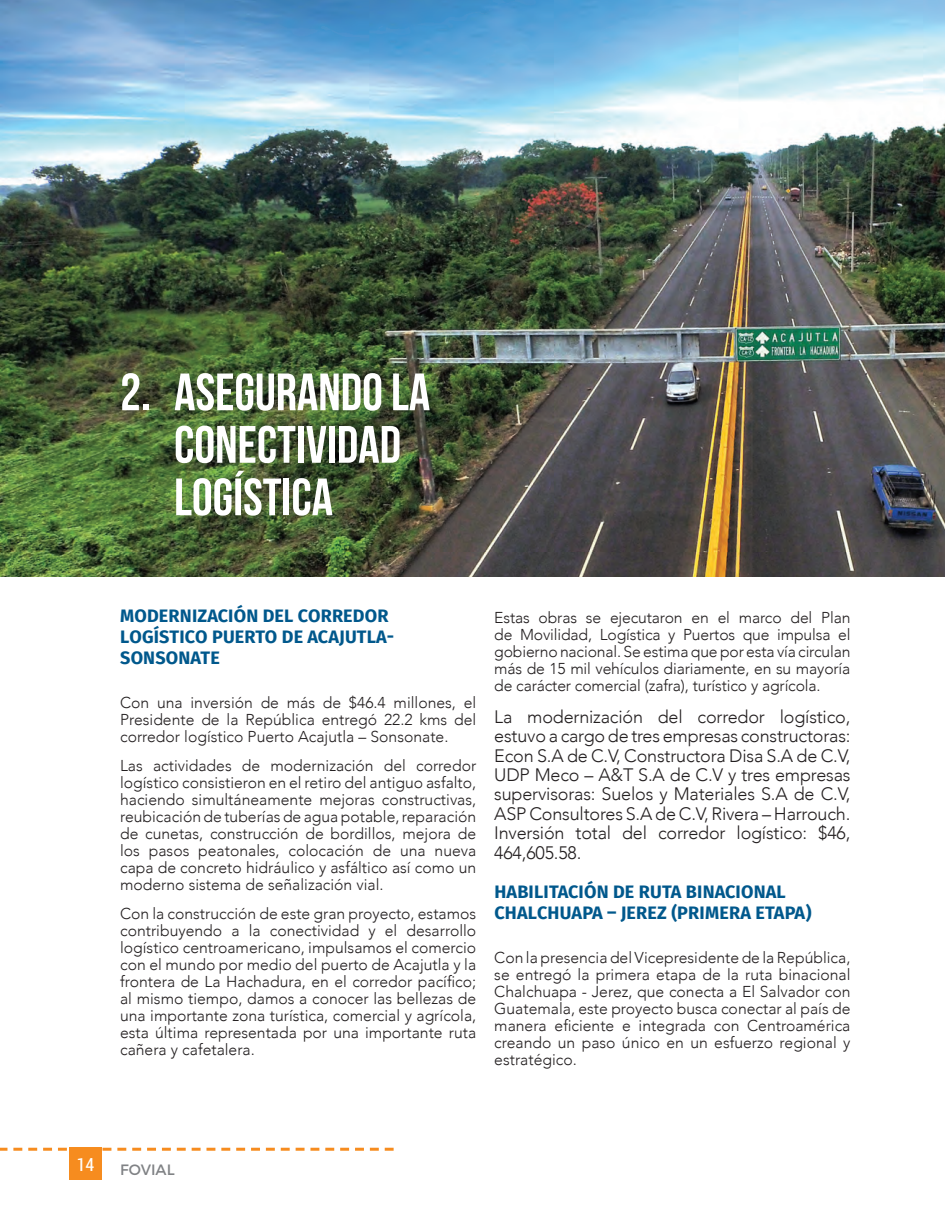
<style>
.page{position:relative;width:945px;height:1215px;background:#fff}
.page>*{position:absolute;margin:0;border:0;box-sizing:border-box;transform-origin:0 0}
.Big_text{font:52.5px/52.5px "Bebas Neue";color:#fff}
.t1{font:300 18px/19.4px "Avenir";letter-spacing:-.01em;color:#231f20;text-align:justify}
.subtitulos{font:700 18px/21px "Fira Sans";letter-spacing:.01em;color:#00588c}
.t2{font:18px "Roboto Condensed";color:#fff}
.t3{font:300 15.75px/17px "Avenir";color:#231f20;text-align:justify}
.t4{font:15px "Montserrat";color:#808285}
</style>
<div class="page">
<div style="left:69px;top:1148px;width:33px;height:32px;background:#f68c1f"></div>
<svg style="left:0;top:1148px;width:394px;height:3px"></svg>
<img style="left:0;top:0;width:945px;height:576px">
<p class="Big_text" style="left:174px;top:365px;width:258px;text-indent:-54px">2. ASEGURANDO LA<br>CONECTIVIDAD<br>LOGÍSTICA</p>
<p class="subtitulos" style="left:120px;top:606px;width:275px">MODERNIZACIÓN DEL CORREDOR<br>LOGÍSTICO PUERTO DE ACAJUTLA-<br>SONSONATE</p>
<p class="t3" style="left:120px;top:694px;width:358px">Con una inversión de más de $46.4 millones, el Presidente de la República entregó 22.2 kms del corredor logístico Puerto Acajutla – Sonsonate.</p>
<p class="t3" style="left:120px;top:757px;width:358px">Las actividades de modernización del corredor logístico consistieron en el retiro del antiguo asfalto, haciendo simultáneamente mejoras constructivas, reubicación de tuberías de agua potable, reparación de cunetas, construcción de bordillos, mejora de los pasos peatonales, colocación de una nueva capa de concreto hidráulico y asfáltico así como un moderno sistema de señalización vial.</p>
<p class="t3" style="left:120px;top:905px;width:358px">Con la construcción de este gran proyecto, estamos contribuyendo a la conectividad y el desarrollo logístico centroamericano, impulsamos el comercio con el mundo por medio del puerto de Acajutla y la frontera de La Hachadura, en el corredor pacífico; al mismo tiempo, damos a conocer las bellezas de una importante zona turística, comercial y agrícola, esta última representada por una importante ruta cañera y cafetalera.</p>
<p class="t3" style="left:494px;top:609px;width:358px">Estas obras se ejecutaron en el marco del Plan de Movilidad, Logística y Puertos que impulsa el gobierno nacional. Se estima que por esta vía circulan más de 15 mil vehículos diariamente, en su mayoría de carácter comercial (zafra), turístico y agrícola.</p>
<p class="t1" style="left:494px;top:707px;width:358px">La modernización del corredor logístico, estuvo a cargo de tres empresas constructoras:<br>Econ S.A de C.V, Constructora Disa S.A de C.V, UDP Meco – A&amp;T S.A de C.V y tres empresas supervisoras: Suelos y Materiales S.A de C.V, ASP Consultores S.A de C.V, Rivera – Harrouch.<br>Inversión total del corredor logístico: $46, 464,605.58.</p>
<p class="subtitulos" style="left:494px;top:883px;width:319px">HABILITACIÓN DE RUTA BINACIONAL<br>CHALCHUAPA – JEREZ (PRIMERA ETAPA)</p>
<p class="t3" style="left:494px;top:950px;width:358px">Con la presencia del Vicepresidente de la República, se entregó la primera etapa de la ruta binacional Chalchuapa - Jerez, que conecta a El Salvador con Guatemala, este proyecto busca conectar al país de manera eficiente e integrada con Centroamérica creando un paso único en un esfuerzo regional y estratégico.</p>
<p class="t2" style="left:77px;top:1152px;width:19px">14</p>
<p class="t4" style="left:120px;top:1160px;width:56px">FOVIAL</p>
</div>
